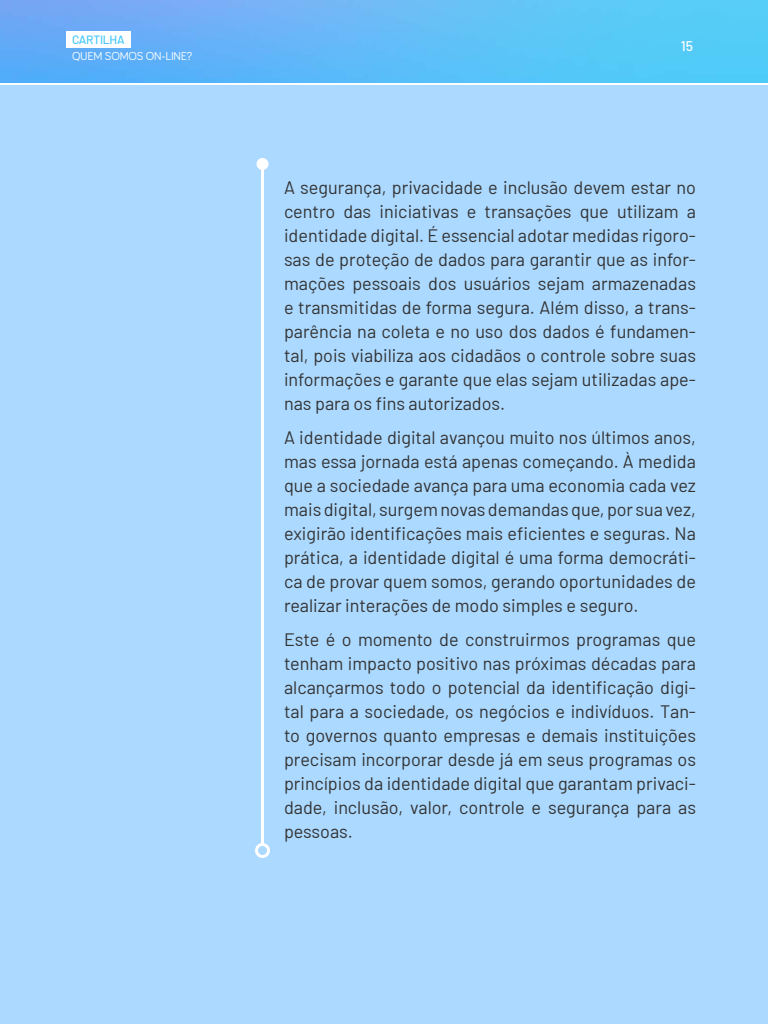
<style>
.page{position:relative;width:768px;height:1024px;background:#acd9ff}
.page>*{position:absolute;margin:0;border:0;box-sizing:border-box;transform-origin:0 0}
.t1{font:18px/24px "Barlow";color:#333;text-align:justify}
.t2{font:500 14px "Barlow";color:#fff}
.t3{font:12px "Bariol";letter-spacing:-.02em;color:#fff}
.t4{font:500 12px "Barlow";letter-spacing:-.02em;color:#45c7fa}
</style>
<div class="page">
<div style="left:66px;top:31px;width:65px;height:17px;background:#fff"></div>
<hr style="left:0;top:83px;width:768px;height:2px;background:#fff">
<hr style="left:261px;top:164px;width:3px;height:680px;background:#fff">
<div style="left:255px;top:843px;width:15px;height:15px;border:3px solid #fff;border-radius:50%"></div>
<div style="left:256px;top:158px;width:12px;height:12px;background:#fff;border-radius:50%"></div>
<p class="t4" style="left:72px;top:31px;width:54px">CARTILHA</p>
<p class="t3" style="left:72px;top:50px;width:122px">QUEM SOMOS ON-LINE?</p>
<p class="t2" style="left:681px;top:36px;width:14px">15</p>
<p class="t1" style="left:284px;top:174px;width:414px">A segurança, privacidade e inclusão devem estar no centro das iniciativas e transações que utilizam a identidade digital. É essencial adotar medidas rigoro&shy;sas de proteção de dados para garantir que as infor&shy;mações pessoais dos usuários sejam armazenadas e transmitidas de forma segura. Além disso, a trans&shy;parência na coleta e no uso dos dados é fundamen&shy;tal, pois viabiliza aos cidadãos o controle sobre suas informações e garante que elas sejam utilizadas ape&shy;nas para os fins autorizados.</p>
<p class="t1" style="left:284px;top:424px;width:414px">A identidade digital avançou muito nos últimos anos, mas essa jornada está apenas começando. À medida que a sociedade avança para uma economia cada vez mais digital, surgem novas demandas que, por sua vez, exigirão identificações mais eficientes e seguras. Na prática, a identidade digital é uma forma democráti&shy;ca de provar quem somos, gerando oportunidades de realizar interações de modo simples e seguro.</p>
<p class="t1" style="left:284px;top:626px;width:414px">Este é o momento de construirmos programas que tenham impacto positivo nas próximas décadas para alcançarmos todo o potencial da identificação digi&shy;tal para a sociedade, os negócios e indivíduos. Tan&shy;to governos quanto empresas e demais instituições precisam incorporar desde já em seus programas os princípios da identidade digital que garantam privaci&shy;dade, inclusão, valor, controle e segurança para as pessoas.</p>
</div>
